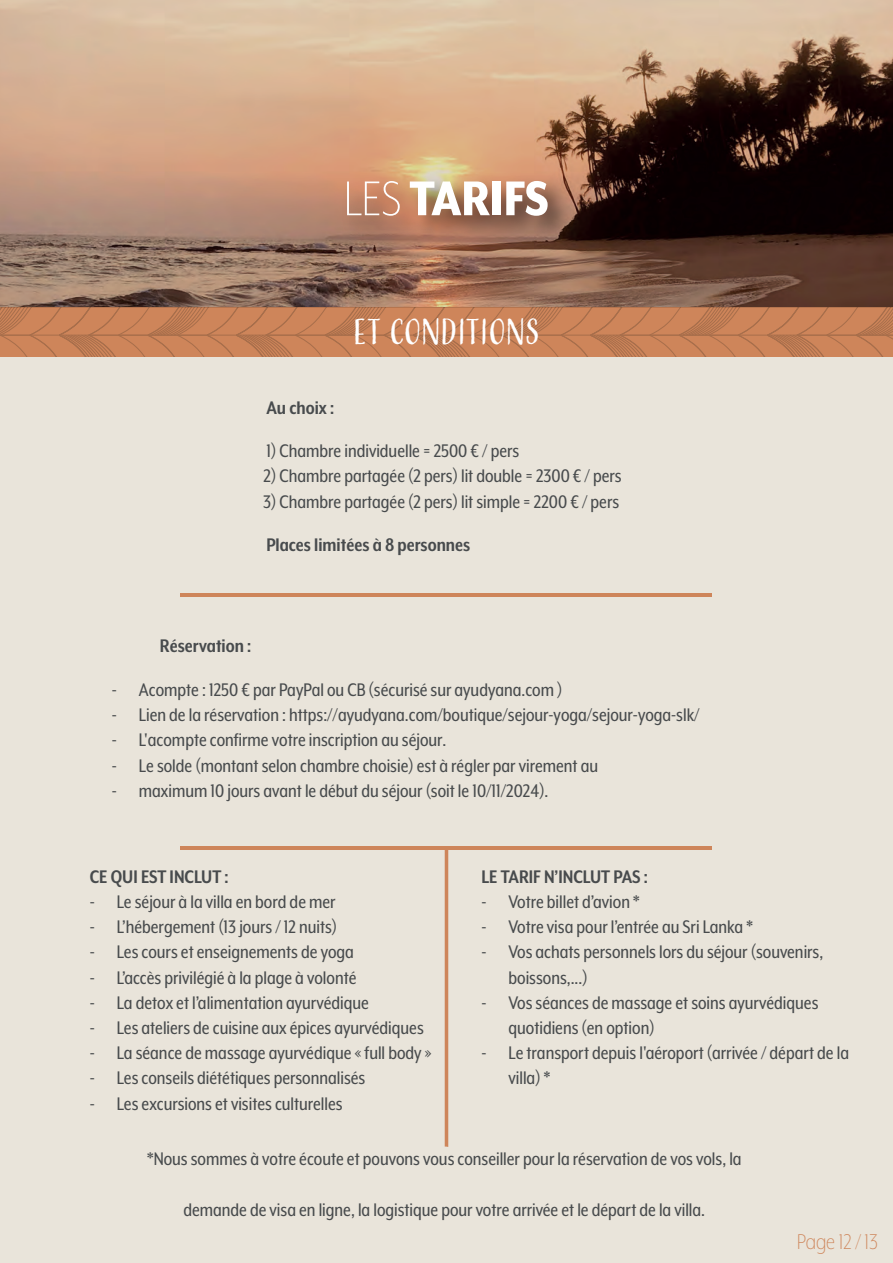
<style>
.page{position:relative;width:893px;height:1263px;background:#e9e4da}
.page>*{position:absolute;margin:0;border:0;box-sizing:border-box;transform-origin:0 0}
.t1{font:800 56.1px "Mr Eaves XL Mod Nar OT";color:#fff}
.t2{font:33.9px "Adorn Condensed Sans";letter-spacing:-.02em;color:#fff}
.t3{font:300 24.6px "Mr Eaves XL Mod Nar OT";color:#ce855a}
.t4{font:21px/25.2px "Mr Eaves XL Mod Nar OT";color:#484b4d}
.t5{font:700 21px "Mr Eaves XL Mod Nar OT";color:#484b4d}
.s1{font-weight:300}
</style>
<div class="page">
<hr style="left:181px;top:593px;width:531px;height:4px;background:#ce855a">
<hr style="left:181px;top:846px;width:531px;height:4px;background:#ce855a">
<svg style="left:445px;top:850px;width:3px;height:297px"></svg>
<svg style="left:0;top:308px;width:893px;height:49px;background:#c78157"></svg>
<hr style="left:30px;top:335px;width:167px;height:1px;background:#a76e4b">
<svg style="left:0;top:0;width:893px;height:308px;background:#9d7c67"></svg>
<img style="left:332px;top:158px;width:250px;height:102px">
<h1 class="t1" style="left:344px;top:168px;width:206px"><span class="s1">LES</span> TARIFS</h1>
<h2 class="t2" style="left:353px;top:311px;width:189px">ET CONDITIONS</h2>
<p class="t5" style="left:266px;top:396px;width:69px">Au choix :</p>
<p class="t4" style="left:266px;top:438px;width:254px">1) Chambre individuelle = 2500 € / pers</p>
<p class="t4" style="left:263px;top:463px;width:360px">2) Chambre partagée (2 pers) lit double = 2300 € / pers</p>
<p class="t4" style="left:263px;top:488px;width:358px">3) Chambre partagée (2 pers) lit simple = 2200 € / pers</p>
<p class="t5" style="left:266px;top:533px;width:205px">Places limitées à 8 personnes</p>
<p class="t5" style="left:160px;top:634px;width:93px">Réservation :</p>
<p class="t4" style="left:112px;top:677px;width:452px">- Acompte : 1250 € par PayPal ou CB (sécurisé sur ayudyana.com )</p>
<p class="t4" style="left:112px;top:702px;width:589px">- Lien de la réservation : https://ayudyana.com/boutique/sejour-yoga/sejour-yoga-slk/</p>
<p class="t4" style="left:112px;top:727px;width:336px">- L'acompte confirme votre inscription au séjour.</p>
<p class="t4" style="left:112px;top:752px;width:488px">- Le solde (montant selon chambre choisie) est à régler par virement au</p>
<p class="t4" style="left:112px;top:778px;width:438px">- maximum 10 jours avant le début du séjour (soit le 10/11/2024).</p>
<p class="t5" style="left:90px;top:865px;width:140px">CE QUI EST INCLUT :</p>
<p class="t4" style="left:90px;top:889px;width:247px">- Le séjour à la villa en bord de mer</p>
<p class="t4" style="left:90px;top:914px;width:249px">- L’hébergement (13 jours / 12 nuits)</p>
<p class="t4" style="left:90px;top:939px;width:266px">- Les cours et enseignements de yoga</p>
<p class="t4" style="left:90px;top:964px;width:268px">- L’accès privilégié à la plage à volonté</p>
<p class="t4" style="left:90px;top:989px;width:281px">- La detox et l’alimentation ayurvédique</p>
<p class="t4" style="left:90px;top:1015px;width:336px">- Les ateliers de cuisine aux épices ayurvédiques</p>
<p class="t4" style="left:90px;top:1040px;width:343px">- La séance de massage ayurvédique « full body »</p>
<p class="t4" style="left:90px;top:1065px;width:277px">- Les conseils diététiques personnalisés</p>
<p class="t4" style="left:90px;top:1090px;width:254px">- Les excursions et visites culturelles</p>
<p class="t5" style="left:481px;top:865px;width:168px">LE TARIF N’INCLUT PAS :</p>
<p class="t4" style="left:481px;top:889px;width:160px">- Votre billet d’avion *</p>
<p class="t4" style="left:481px;top:914px;width:273px">- Votre visa pour l’entrée au Sri Lanka *</p>
<p class="t4" style="left:508px;top:939px;width:316px;text-indent:-27px">- Vos achats personnels lors du séjour (souvenirs, boissons,...)</p>
<p class="t4" style="left:508px;top:989px;width:311px;text-indent:-27px">- Vos séances de massage et soins ayurvédiques quotidiens (en option)</p>
<p class="t4" style="left:508px;top:1040px;width:342px;text-indent:-27px">- Le transport depuis l'aéroport (arrivée / départ de la villa) *</p>
<p class="t4" style="left:147px;top:1146px;width:596px">*Nous sommes à votre écoute et pouvons vous conseiller pour la réservation de vos vols, la</p>
<p class="t4" style="left:183px;top:1197px;width:523px">demande de visa en ligne, la logistique pour votre arrivée et le départ de la villa.</p>
<p class="t3" style="left:797px;top:1229px;width:82px">Page 12 / 13</p>
</div>
